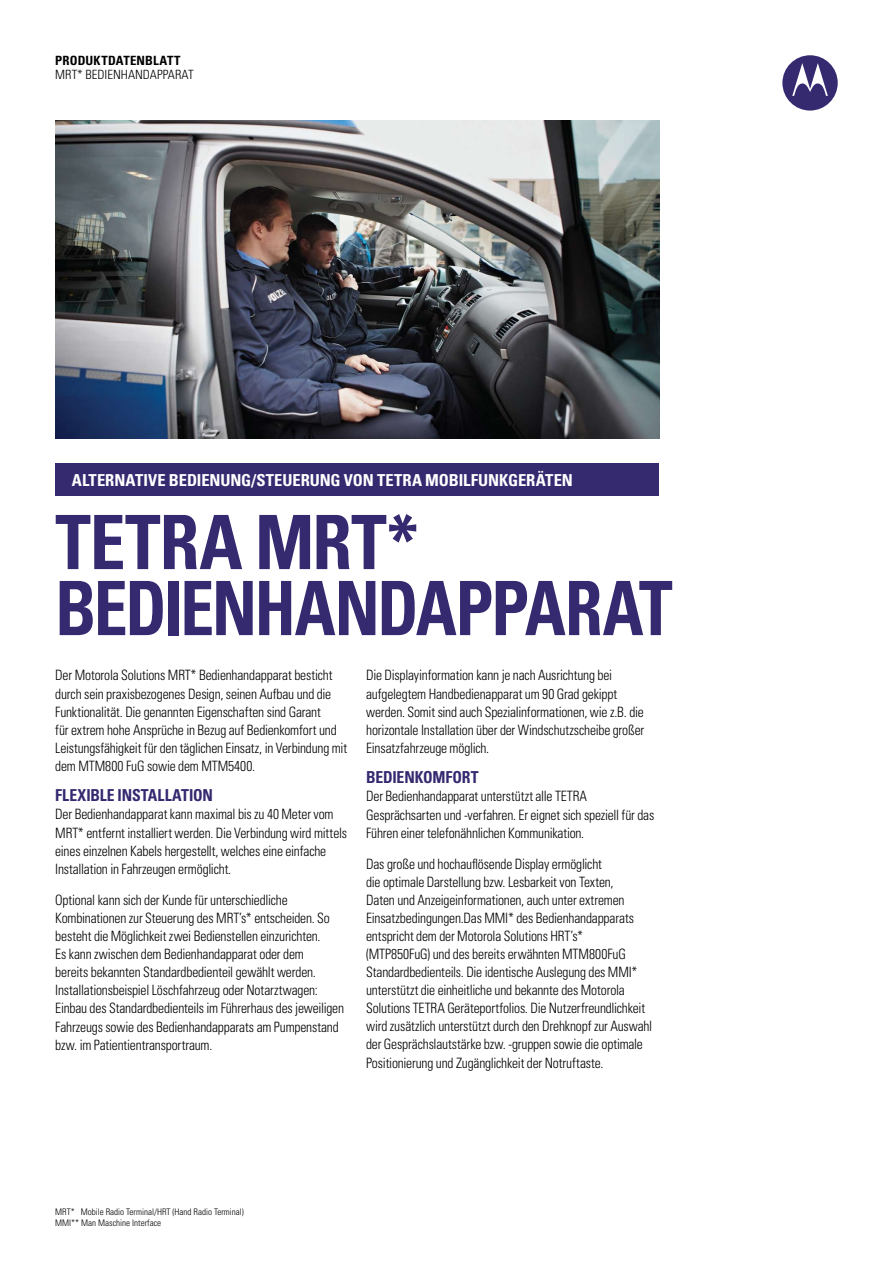
<style>
.page{position:relative;width:893px;height:1263px;background:#fff}
.page>*{position:absolute;margin:0;border:0;box-sizing:border-box;transform-origin:0 0}
.t1{font:700 condensed 75px/66px "Univers";letter-spacing:-.03em;color:#352970;scale:.95 1}
.t2{font:700 condensed 16.5px "Univers";letter-spacing:-.005em;color:#fff}
.t3{font:700 condensed 16.5px "Univers";letter-spacing:.005em;color:#352970;scale:.95 1}
.t4{font:300 condensed 14.25px/18.1px "Univers";letter-spacing:-.01em;color:#000;scale:.95 1}
.t5{font:300 condensed 12.75px "Univers";letter-spacing:.005em;color:#000}
.t6{font:700 condensed 12.75px "Univers";letter-spacing:.01em;color:#000}
.t7{font:300 condensed 9px/10.8px "Univers";color:#000}
</style>
<div class="page">
<div style="left:782px;top:55px;width:56px;height:56px;background:#352970;border-radius:50%"></div>
<svg style="left:792px;top:63px;width:36px;height:33px"></svg>
<div style="left:55px;top:463px;width:604px;height:32px;background:#352970"></div>
<img style="left:55px;top:121px;width:604px;height:318px">
<p class="t6" style="left:55px;top:53px;width:127px">PRODUKTDATENBLATT</p>
<p class="t5" style="left:55px;top:67px;width:138px">MRT* Bedienhandapparat</p>
<p class="t2" style="left:72px;top:470px;width:316px">ALTERNATIVE BEDIENUNG/STEUERUNG VON TETRA</p>
<p class="t2" style="left:425px;top:470px;width:149px">MOBILFUNKGERÄTEN</p>
<h1 class="t1" style="left:55px;top:508px;width:651px;text-indent:200px">MRT*<br>BEDIENHANDAPPARAT</h1>
<p class="t4" style="left:55px;top:666px;width:309px">Der Motorola Solutions MRT* Bedienhandapparat besticht durch sein praxisbezogenes Design, seinen Aufbau und die Funktionalität. Die genannten Eigenschaften sind Garant<br>für extrem hohe Ansprüche in Bezug auf Bedienkomfort und Leistungsfähigkeit für den täglichen Einsatz, in Verbindung mit dem MTM800 FuG sowie dem MTM5400.</p>
<p class="t3" style="left:55px;top:785px;width:41px">FLEXIBLE</p>
<p class="t3" style="left:118px;top:785px;width:34px">INSTALLATION</p>
<p class="t4" style="left:55px;top:805px;width:309px">Der Bedienhandapparat kann maximal bis zu 40 Meter vom MRT* entfernt installiert werden. Die Verbindung wird mittels eines einzelnen Kabels hergestellt, welches eine einfache<br>I nstallation in Fahrzeugen ermöglicht.</p>
<p class="t4" style="left:55px;top:891px;width:305px">Optional kann sich der Kunde für unterschiedliche Kombinationen zur Steuerung des MRT’s* entscheiden. So besteht die Möglichkeit zwei Bedienstellen einzurichten.<br>Es kann zwischen dem Bedienhandapparat oder dem<br>bereits bekannten Standardbedienteil gewählt werden.<br>I nstallationsbeispiel Löschfahrzeug oder Notarztwagen:<br>Einbau des Standardbedienteils im Führerhaus des jeweiligen Fahrzeugs sowie des Bedienhandapparats am Pumpenstand bzw. im Patientientransportraum.</p>
<h1 class="t1" style="left:55px;top:508px;width:41px">TETRA</h1>
<p class="t4" style="left:366px;top:666px;width:294px">Die Displayinformation kann je nach Ausrichtung bei aufgelegtem Handbedienapparat um 90 Grad gekippt werden. Somit sind auch Spezialinformationen, wie z.B. die horizontale Installation über der Windschutzscheibe großer Einsatzfahrzeuge möglich.</p>
<p class="t3" style="left:366px;top:767px;width:10px">BEDIENKO</p>
<p class="t3" style="left:432px;top:767px;width:31px">MFORT</p>
<p class="t4" style="left:366px;top:787px;width:305px">Der Bedienhandapparat unterstützt alle TETRA<br>Gesprächsarten und -verfahren. Er eignet sich speziell für das<br>Führen einer telefonähnlichen Kommunikation.</p>
<p class="t4" style="left:366px;top:855px;width:303px">Das große und hochauflösende Display ermöglicht<br>die optimale Darstellung bzw. Lesbarkeit von Texten,<br>Daten und Anzeigeinformationen, auch unter extremen Einsatzbedingungen.Das MMI* des Bedienhandapparats entspricht dem der Motorola Solutions HRT’s*<br>(MTP850FuG) und des bereits erwähnten MTM800FuG Standardbedienteils. Die identische Auslegung des MMI* unterstützt die einheitliche und bekannte des Motorola Solutions TETRA Geräteportfolios. Die Nutzerfreundlichkeit wird zusätzlich unterstützt durch den Drehknopf zur Auswahl der Gesprächslautstärke bzw. -gruppen sowie die optimale Positionierung und Zugänglichkeit der Notruftaste.</p>
<p class="t7" style="left:55px;top:1206px;width:190px">MRT* Mobile Radio Terminal/HRT (Hand Radio Terminal)<br>MMI** Man Maschine I nterface</p>
</div>
